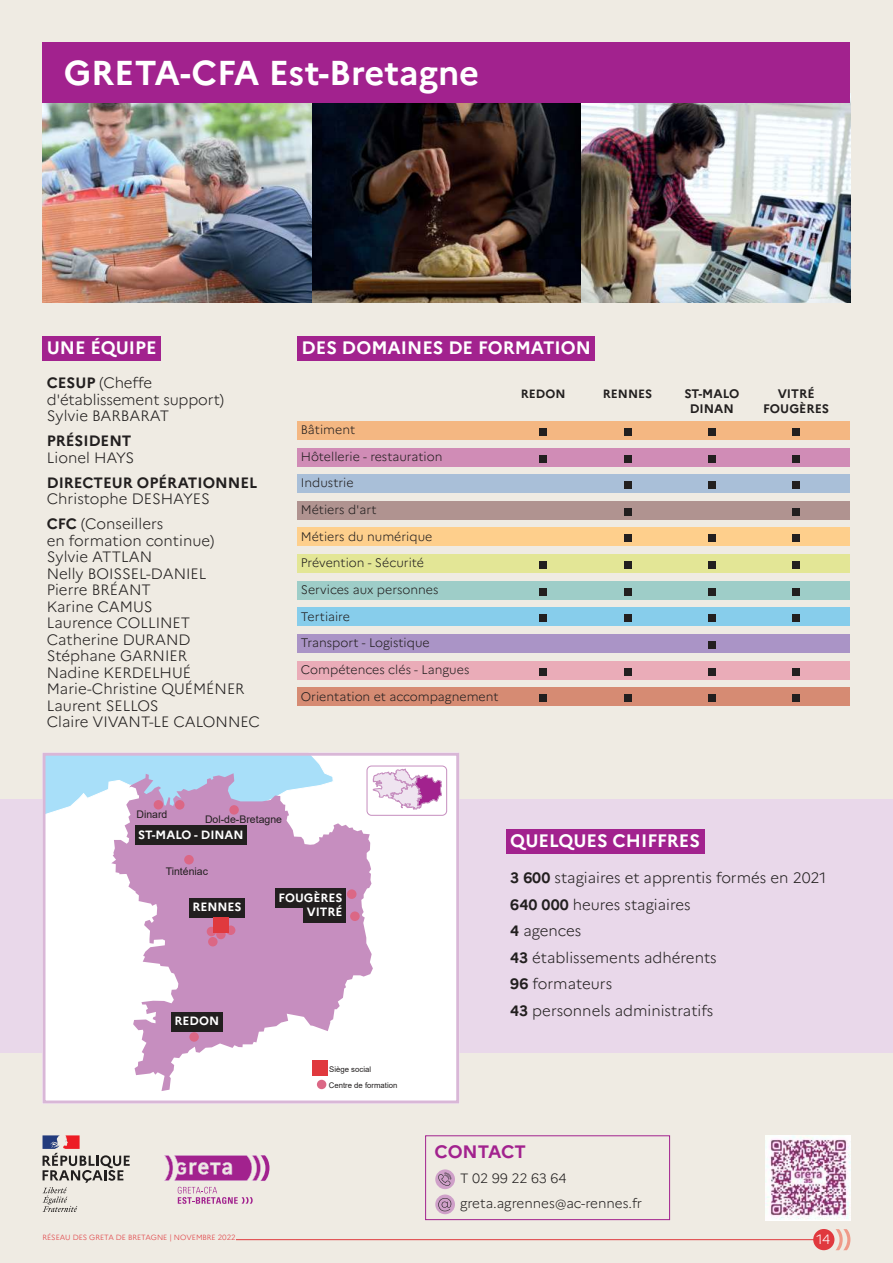
<style>
.page{position:relative;width:893px;height:1263px;background:#efebe3}
.page>*{position:absolute;margin:0;border:0;box-sizing:border-box;transform-origin:0 0}
.t1{font:700 34.5px "Marianne";color:#fff}
.t2{font:700 18px "Marianne";color:#fff}
.t3{font:700 18px "Marianne";color:#a2228e}
.t4{font:300 15px/16.5px "Marianne";color:#221f1f}
.t5{font:700 15px "Marianne";color:#221f1f}
.t6{font:300 13.5px/24.8px "Marianne";color:#221f1f}
.t7{font:300 13.5px "Marianne";color:#fff}
.t8{font:300 12.45px/26.7px "Marianne";color:#221f1f}
.t9{font:700 12.45px "Marianne";color:#221f1f}
.t10{font:700 12px/14.4px "Marianne";color:#fff;text-align:right}
.t11{font:700 12px "Marianne";color:#221f1f}
.t12{font:10.5px "Arial";color:#221f1f}
.t13{font:7.8px/15.9px "Arial";color:#221f1f}
.t14{font:300 7.5px "Marianne";color:#e0393e}
.s1{font-weight:700}
</style>
<div class="page">
<hr style="left:236px;top:1239px;width:578px;height:1px;background:#e0393e">
<div style="left:813px;top:1229px;width:21px;height:21px;background:#e0393e;border-radius:50%"></div>
<svg style="left:836px;top:1229px;width:14px;height:21px"></svg>
<img style="left:312px;top:103px;width:269px;height:200px">
<div style="left:0;top:799px;width:893px;height:253px;background:#e9d8ea"></div>
<img style="left:581px;top:103px;width:269px;height:200px">
<img style="left:43px;top:103px;width:269px;height:200px">
<div style="left:297px;top:336px;width:298px;height:24px;background:#a2228e"></div>
<div style="left:297px;top:421px;width:553px;height:19px;background:#f4b782"></div>
<div style="left:297px;top:448px;width:553px;height:18px;background:#d08cb6"></div>
<div style="left:297px;top:474px;width:553px;height:19px;background:#a9bfd8"></div>
<div style="left:297px;top:501px;width:553px;height:18px;background:#b09390"></div>
<div style="left:297px;top:528px;width:553px;height:18px;background:#fecf8c"></div>
<div style="left:297px;top:554px;width:553px;height:19px;background:#e3e696"></div>
<div style="left:297px;top:581px;width:553px;height:18px;background:#9ecdc8"></div>
<div style="left:297px;top:608px;width:553px;height:18px;background:#87cdeb"></div>
<div style="left:297px;top:634px;width:553px;height:19px;background:#aa94c6"></div>
<div style="left:297px;top:661px;width:553px;height:18px;background:#eaacb8"></div>
<div style="left:297px;top:687px;width:553px;height:19px;background:#d68b73"></div>
<div style="left:540px;top:428px;width:7px;height:7px;background:#221f1f"></div>
<div style="left:624px;top:428px;width:7px;height:7px;background:#221f1f"></div>
<div style="left:708px;top:428px;width:7px;height:7px;background:#221f1f"></div>
<div style="left:793px;top:428px;width:7px;height:7px;background:#221f1f"></div>
<div style="left:540px;top:455px;width:7px;height:7px;background:#221f1f"></div>
<div style="left:624px;top:455px;width:7px;height:7px;background:#221f1f"></div>
<div style="left:708px;top:455px;width:7px;height:7px;background:#221f1f"></div>
<div style="left:793px;top:455px;width:7px;height:7px;background:#221f1f"></div>
<div style="left:624px;top:482px;width:7px;height:7px;background:#221f1f"></div>
<div style="left:708px;top:482px;width:7px;height:7px;background:#221f1f"></div>
<div style="left:793px;top:482px;width:7px;height:7px;background:#221f1f"></div>
<div style="left:624px;top:508px;width:7px;height:7px;background:#221f1f"></div>
<div style="left:793px;top:508px;width:7px;height:7px;background:#221f1f"></div>
<div style="left:624px;top:535px;width:7px;height:7px;background:#221f1f"></div>
<div style="left:708px;top:535px;width:7px;height:7px;background:#221f1f"></div>
<div style="left:793px;top:535px;width:7px;height:7px;background:#221f1f"></div>
<div style="left:540px;top:561px;width:7px;height:8px;background:#221f1f"></div>
<div style="left:624px;top:561px;width:7px;height:8px;background:#221f1f"></div>
<div style="left:708px;top:561px;width:7px;height:8px;background:#221f1f"></div>
<div style="left:793px;top:561px;width:7px;height:8px;background:#221f1f"></div>
<div style="left:540px;top:588px;width:7px;height:7px;background:#221f1f"></div>
<div style="left:624px;top:588px;width:7px;height:7px;background:#221f1f"></div>
<div style="left:708px;top:588px;width:7px;height:7px;background:#221f1f"></div>
<div style="left:793px;top:588px;width:7px;height:7px;background:#221f1f"></div>
<div style="left:540px;top:615px;width:7px;height:7px;background:#221f1f"></div>
<div style="left:624px;top:615px;width:7px;height:7px;background:#221f1f"></div>
<div style="left:708px;top:615px;width:7px;height:7px;background:#221f1f"></div>
<div style="left:793px;top:615px;width:7px;height:7px;background:#221f1f"></div>
<div style="left:708px;top:641px;width:7px;height:7px;background:#221f1f"></div>
<div style="left:540px;top:668px;width:7px;height:7px;background:#221f1f"></div>
<div style="left:624px;top:668px;width:7px;height:7px;background:#221f1f"></div>
<div style="left:708px;top:668px;width:7px;height:7px;background:#221f1f"></div>
<div style="left:793px;top:668px;width:7px;height:7px;background:#221f1f"></div>
<div style="left:540px;top:695px;width:7px;height:7px;background:#221f1f"></div>
<div style="left:624px;top:695px;width:7px;height:7px;background:#221f1f"></div>
<div style="left:708px;top:695px;width:7px;height:7px;background:#221f1f"></div>
<div style="left:793px;top:695px;width:7px;height:7px;background:#221f1f"></div>
<div style="left:43px;top:43px;width:807px;height:60px;background:#a2228e"></div>
<div style="left:43px;top:336px;width:118px;height:24px;background:#a2228e"></div>
<svg style="left:164px;top:1155px;width:106px;height:26px"></svg>
<svg style="left:43px;top:1135px;width:87px;height:77px"></svg>
<svg style="left:178px;top:1187px;width:75px;height:17px"></svg>
<svg style="left:435px;top:1169px;width:20px;height:20px"></svg>
<svg style="left:438px;top:1172px;width:13px;height:14px"></svg>
<svg style="left:435px;top:1194px;width:20px;height:20px"></svg>
<svg style="left:438px;top:1198px;width:13px;height:13px"></svg>
<img style="left:766px;top:1135px;width:84px;height:85px">
<div style="left:506px;top:829px;width:198px;height:25px;background:#a2228e"></div>
<svg style="left:42px;top:752px;width:418px;height:352px;background:#f4fafd"></svg>
<div style="left:367px;top:766px;width:80px;height:49px;background:#fff;border-radius:5px"></div>
<svg style="left:373px;top:769px;width:69px;height:40px"></svg>
<div style="left:367px;top:766px;width:80px;height:49px;border:1px solid #c68ebf;border-radius:5px"></div>
<svg style="left:111px;top:773px;width:262px;height:318px;background:#d8bad8"></svg>
<div style="left:135px;top:826px;width:112px;height:19px;background:#221f1f"></div>
<div style="left:189px;top:898px;width:56px;height:19px;background:#221f1f"></div>
<div style="left:275px;top:888px;width:71px;height:20px;background:#221f1f"></div>
<div style="left:304px;top:903px;width:42px;height:19px;background:#221f1f"></div>
<div style="left:171px;top:1012px;width:51px;height:19px;background:#221f1f"></div>
<div style="left:350px;top:911px;width:10px;height:10px;background:#db6785;border-radius:50%"></div>
<div style="left:184px;top:855px;width:10px;height:9px;background:#db6785;border-radius:50%"></div>
<div style="left:347px;top:889px;width:9px;height:10px;background:#db6785;border-radius:50%"></div>
<div style="left:175px;top:800px;width:9px;height:10px;background:#db6785;border-radius:50%"></div>
<div style="left:154px;top:800px;width:9px;height:9px;background:#db6785;border-radius:50%"></div>
<div style="left:229px;top:805px;width:10px;height:10px;background:#db6785;border-radius:50%"></div>
<div style="left:207px;top:927px;width:9px;height:9px;background:#db6785;border-radius:50%"></div>
<div style="left:216px;top:930px;width:10px;height:9px;background:#db6785;border-radius:50%"></div>
<div style="left:226px;top:925px;width:9px;height:10px;background:#db6785;border-radius:50%"></div>
<div style="left:208px;top:937px;width:10px;height:9px;background:#db6785;border-radius:50%"></div>
<div style="left:189px;top:1032px;width:10px;height:10px;background:#db6785;border-radius:50%"></div>
<div style="left:213px;top:917px;width:16px;height:16px;background:#e0393e"></div>
<div style="left:317px;top:1080px;width:9px;height:9px;background:#db6785;border-radius:50%"></div>
<div style="left:312px;top:1060px;width:16px;height:16px;background:#e0393e"></div>
<div style="left:43px;top:753px;width:416px;height:350px;border:3px solid #d9b7d7"></div>
<div style="left:425px;top:1135px;width:245px;height:85px;border:1px solid #a2228e"></div>
<h1 class="t1" style="left:64px;top:55px;width:417px">GRETA-CFA Est-Bretagne</h1>
<p class="t2" style="left:47px;top:338px;width:111px">UNE ÉQUIPE</p>
<p class="t4" style="left:47px;top:375px;width:179px"><span class="s1">CESUP</span> (Cheffe d'établissement support)<br>Sylvie BARBARAT</p>
<p class="t5" style="left:47px;top:433px;width:86px">PRÉSIDENT</p>
<p class="t4" style="left:47px;top:450px;width:89px">Lionel HAYS</p>
<p class="t5" style="left:47px;top:474px;width:212px">DIRECTEUR OPÉRATIONNEL</p>
<p class="t4" style="left:47px;top:487px;width:165px;line-height:25px">Christophe DESHAYES<br><span class="s1">CFC</span> (Conseillers</p>
<p class="t4" style="left:47px;top:533px;width:215px">en formation continue)<br>Sylvie ATTLAN<br>Nelly BOISSEL-DANIEL<br>Pierre BRÉANT<br>Karine CAMUS<br>Laurence COLLINET<br>Catherine DURAND<br>Stéphane GARNIER<br>Nadine KERDELHUÉ<br>Marie-Christine QUÉMÉNER<br>Laurent SELLOS<br>Claire VIVANT-LE CALONNEC</p>
<p class="t2" style="left:302px;top:338px;width:291px">DES DOMAINES DE FORMATION</p>
<p class="t11" style="left:521px;top:387px;width:46px">REDON</p>
<p class="t11" style="left:603px;top:387px;width:51px">RENNES</p>
<p class="t9" style="left:684px;top:387px;width:57px">ST-MALO</p>
<p class="t9" style="left:778px;top:387px;width:38px">VITRÉ</p>
<p class="t9" style="left:690px;top:402px;width:46px">DINAN</p>
<p class="t9" style="left:763px;top:402px;width:68px">FOUGÈRES</p>
<p class="t8" style="left:301px;top:417px;width:199px">Bâtiment<br>Hôtellerie - restauration<br>Industrie<br>Métiers d'art<br>Métiers du numérique<br>Prévention - Sécurité<br>Services aux personnes<br>Tertiaire<br>Transport - Logistique<br>Compétences clés - Langues<br>Orientation et accompagnement</p>
<p class="t12" style="left:136px;top:811px;width:32px">Dinard</p>
<p class="t12" style="left:205px;top:815px;width:79px">Dol-de-Bretagne</p>
<p class="t10" style="left:138px;top:828px;width:107px">ST-MALO - DINAN</p>
<p class="t12" style="left:166px;top:867px;width:44px">Tinténiac</p>
<p class="t10" style="left:192px;top:900px;width:51px">RENNES</p>
<p class="t10" style="left:279px;top:891px;width:66px">FOUGÈRES<br>VITRÉ</p>
<p class="t10" style="left:175px;top:1014px;width:46px">REDON</p>
<p class="t13" style="left:329px;top:1061px;width:70px">Siège social<br>Centre de formation</p>
<p class="t2" style="left:510px;top:831px;width:191px">QUELQUES CHIFFRES</p>
<p class="t4" style="left:510px;top:865px;width:318px;line-height:26.5px"><span class="s1">3 600</span> stagiaires et apprentis formés en 2021<br><span class="s1">640 000</span> heures stagiaires<br><span class="s1">4</span> agences<br><span class="s1">43</span> établissements adhérents<br><span class="s1">96</span> formateurs<br><span class="s1">43</span> personnels administratifs</p>
<p class="t3" style="left:434px;top:1142px;width:93px">CONTACT</p>
<p class="t6" style="left:460px;top:1166px;width:184px">T 02 99 22 63 64 greta.agrennes@ac-rennes.fr</p>
<p class="t14" style="left:43px;top:1233px;width:195px">RÉSEAU DES GRETA DE BRETAGNE | NOVEMBRE 2022</p>
<p class="t7" style="left:816px;top:1232px;width:15px">14</p>
</div>
